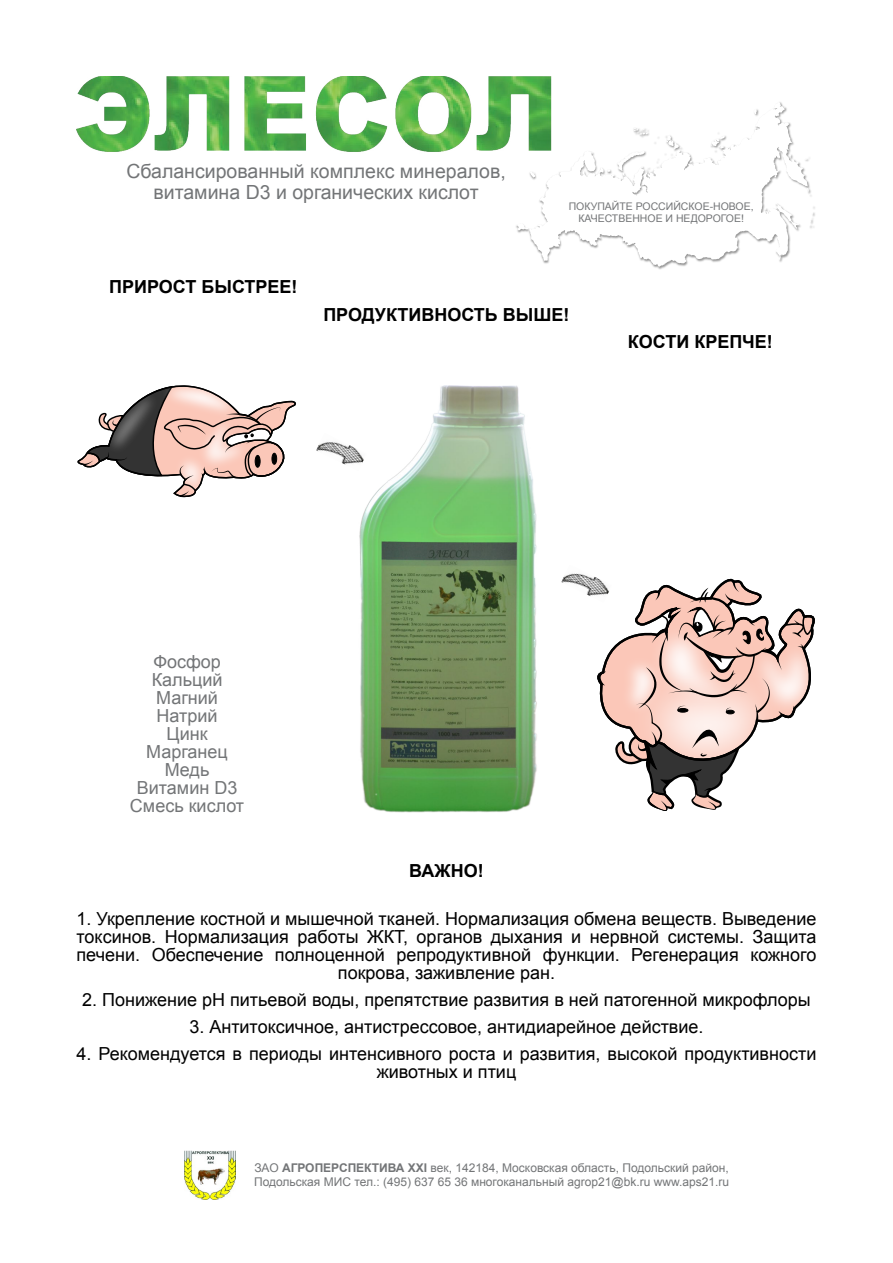
<style>
.page{position:relative;width:893px;height:1263px;background:#fff}
.page>*{position:absolute;margin:0;border:0;box-sizing:border-box;transform-origin:0 0}
.t1{font:19.5px/21px "Arial";color:#737577;text-align:center}
.t2{font:18px/18px "Arial";color:#000;text-align:center}
.t3{font:18px/18px "Arial";color:#737577;text-align:center}
.t4{font:700 18px "Arial";color:#000}
.t5{font:12px/14.4px "Arial";color:#737577}
.t6{font:10.5px/12px "Arial";color:#737577;text-align:center}
.s1{font-weight:700}
</style>
<div class="page">
<svg style="left:529px;top:102px;width:279px;height:165px"></svg>
<svg style="left:775px;top:203px;width:24px;height:26px"></svg>
<svg style="left:807px;top:188px;width:3px;height:7px"></svg>
<svg style="left:810px;top:214px;width:3px;height:12px"></svg>
<svg style="left:804px;top:156px;width:5px;height:4px"></svg>
<svg style="left:754px;top:109px;width:3px;height:5px"></svg>
<svg style="left:530px;top:171px;width:5px;height:7px"></svg>
<svg style="left:516px;top:225px;width:13px;height:5px"></svg>
<img style="left:359px;top:385px;width:178px;height:428px">
<img style="left:185px;top:1150px;width:51px;height:49px">
<img style="left:316px;top:433px;width:51px;height:38px">
<img style="left:561px;top:573px;width:34px;height:23px">
<img style="left:77px;top:77px;width:479px;height:85px">
<svg style="left:595px;top:577px;width:220px;height:234px"></svg>
<svg style="left:77px;top:385px;width:219px;height:112px"></svg>
<p class="t1" style="left:126px;top:161px;width:381px">Сбалансированный комплекс минералов, витамина D3 и органических кислот</p>
<p class="t4" style="left:109px;top:275px;width:190px">ПРИРОСТ БЫСТРЕЕ!</p>
<p class="t6" style="left:569px;top:201px;width:186px">ПОКУПАЙТЕ РОССИЙСКОЕ-НОВОЕ,<br>КАЧЕСТВЕННОЕ И НЕДОРОГОЕ!</p>
<p class="t4" style="left:323px;top:303px;width:248px">ПРОДУКТИВНОСТЬ ВЫШЕ!</p>
<p class="t4" style="left:628px;top:330px;width:147px">КОСТИ КРЕПЧЕ!</p>
<p class="t3" style="left:130px;top:652px;width:116px">Фосфор<br>Кальций<br>Магний<br>Натрий<br>Цинк<br>Марганец<br>Медь<br>Витамин D3<br>Смесь кислот</p>
<p class="t4" style="left:409px;top:859px;width:76px">ВАЖНО!</p>
<p class="t2" style="left:77px;top:910px;width:741px">1. Укрепление костной и мышечной тканей. Нормализация обмена веществ. Выведение токсинов. Нормализация работы ЖКТ, органов дыхания и нервной системы. Защита печени. Обеспечение полноценной репродуктивной функции. Регенерация кожного покрова, заживление ран.</p>
<p class="t2" style="left:82px;top:991px;width:730px">2. Понижение pH питьевой воды, препятствие развития в ней патогенной микрофлоры</p>
<p class="t2" style="left:189px;top:1018px;width:516px">3. Антитоксичное, антистрессовое, антидиарейное действие.</p>
<p class="t2" style="left:77px;top:1045px;width:741px">4. Рекомендуется в периоды интенсивного роста и развития, высокой продуктивности животных и птиц</p>
<p class="t5" style="left:254px;top:1161px;width:477px">ЗАО <span class="s1">АГРОПЕРСПЕКТИВА XXI</span> век, 142184, Московская область, Подольский район,<br>Подольская МИС тел.: (495) 637 65 36 многоканальный agrop21@bk.ru www.aps21.ru</p>
</div>
